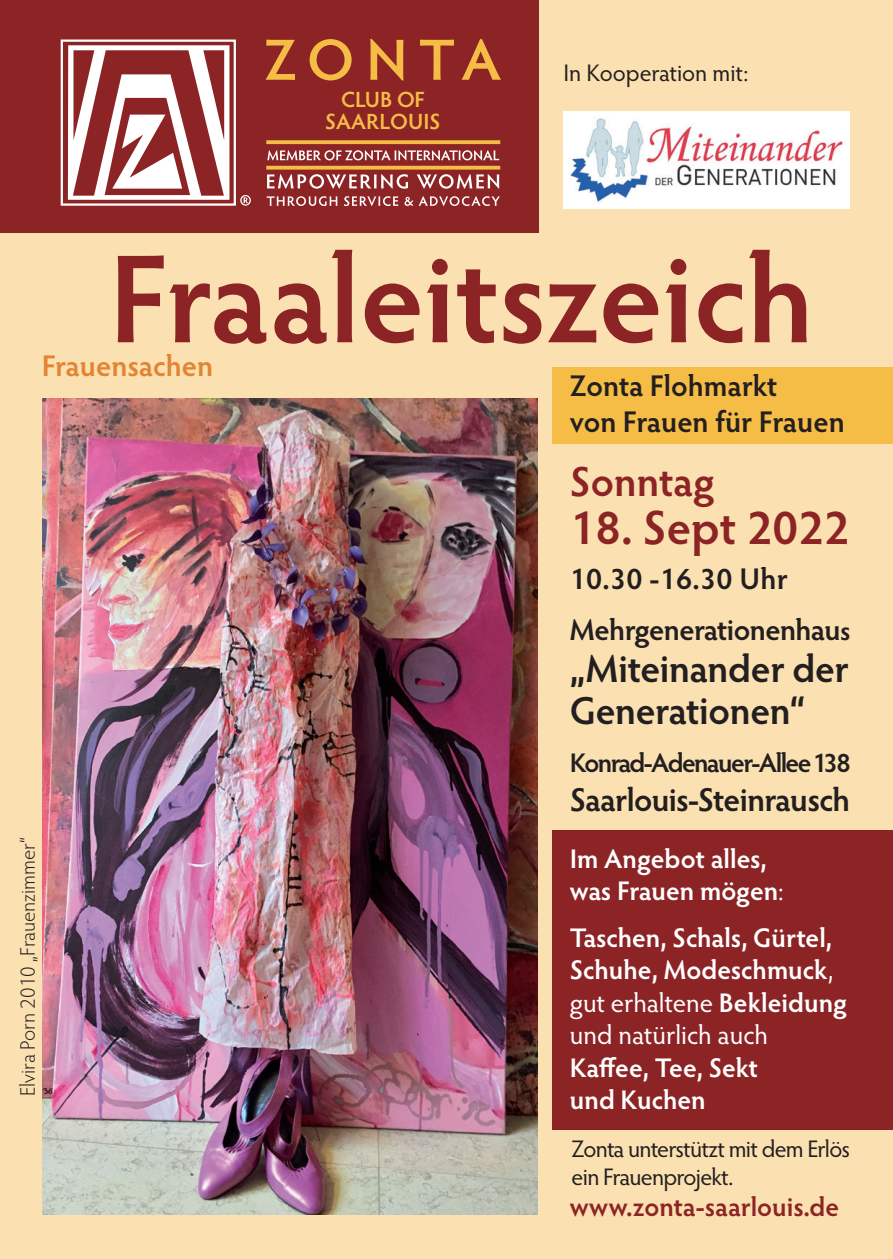
<style>
.page{position:relative;width:893px;height:1259px;background:#fbe1b1}
.page>*{position:absolute;margin:0;border:0;box-sizing:border-box;transform-origin:0 0}
.t1{font:600 126px "Hypatia Sans Pro";letter-spacing:-.005em;color:#8c2426}
.t2{font:600 48px "Hypatia Sans Pro";color:#8c2426}
.t3{font:600 42px "Hypatia Sans Pro";color:#8c2426}
.t4{font:600 39px/42px "Hypatia Sans Pro";letter-spacing:-.01em;color:#231f20}
.t5{font:600 33px "Hypatia Sans Pro";letter-spacing:-.02em;color:#231f20}
.t6{font:600 30px/51px "Hypatia Sans Pro";letter-spacing:-.01em;color:#231f20}
.t7{font:600 30px "Hypatia Sans Pro";color:#e28433}
.t8{font:600 27px/32.4px "Hypatia Sans Pro";color:#fff}
.t9{font:600 27px "Hypatia Sans Pro";letter-spacing:-.06em;color:#231f20}
.t10{font:600 27px "Hypatia Sans Pro";color:#8c2426}
.t11{font:24px/28.8px "Hypatia Sans Pro";letter-spacing:-.03em;color:#231f20}
.t12{font:24px "Hypatia Sans Pro";color:#231f20}
.t13{font:600 22.2px/22.2px "Hypatia Sans Pro";color:#f6bd46;text-align:center}
.t14{font:300 21px "Hypatia Sans Pro";color:#231f20}
.s1{font-size:27px}
.s2{font-weight:400}
</style>
<div class="page">
<div style="left:0;top:0;width:538px;height:233px;background:#8c2426"></div>
<svg style="left:240px;top:195px;width:11px;height:11px"></svg>
<svg style="left:267px;top:150px;width:232px;height:10px"></svg>
<svg style="left:266px;top:40px;width:29px;height:40px"></svg>
<svg style="left:310px;top:39px;width:42px;height:41px"></svg>
<svg style="left:370px;top:39px;width:33px;height:41px"></svg>
<svg style="left:420px;top:40px;width:34px;height:40px"></svg>
<svg style="left:462px;top:39px;width:39px;height:41px"></svg>
<svg style="left:267px;top:174px;width:141px;height:15px"></svg>
<svg style="left:417px;top:174px;width:82px;height:15px"></svg>
<svg style="left:267px;top:196px;width:70px;height:10px"></svg>
<svg style="left:344px;top:196px;width:54px;height:10px"></svg>
<svg style="left:405px;top:196px;width:95px;height:10px"></svg>
<svg style="left:266px;top:166px;width:234px;height:4px"></svg>
<svg style="left:266px;top:140px;width:234px;height:4px"></svg>
<div style="left:61px;top:40px;width:175px;height:166px;border:2px solid #fff"></div>
<svg style="left:68px;top:45px;width:161px;height:155px"></svg>
<div style="left:553px;top:830px;width:340px;height:299px;background:#8c2426"></div>
<div style="left:553px;top:368px;width:340px;height:76px;background:#f6bd46"></div>
<img style="left:42px;top:398px;width:496px;height:816px">
<img style="left:563px;top:112px;width:287px;height:97px">
<p class="t13" style="left:325px;top:89px;width:117px">CLUB OF<br>SAARLOUIS</p>
<p class="t12" style="left:563px;top:56px;width:186px">In Kooperation mit:</p>
<h1 class="t1" style="left:109px;top:212px;width:706px">Fraaleitszeich</h1>
<p class="t7" style="left:42px;top:345px;width:173px">Frauensachen</p>
<p class="t6" style="left:570px;top:366px;width:276px;line-height:36px">Zonta Flohmarkt<br>von Frauen für Frauen</p>
<h3 class="t3" style="left:570px;top:452px;width:147px">Sonntag</h3>
<h2 class="t2" style="left:570px;top:494px;width:281px">18. Sept 2022</h2>
<p class="t6" style="left:570px;top:552px;width:282px">10.30 -16.30 Uhr<br>Mehrgenerationenhau<span class="s1">s</span></p>
<h3 class="t4" style="left:570px;top:646px;width:281px">„Miteinander der<br>Generationen“</h3>
<p class="t9" style="left:570px;top:744px;width:283px">Konrad-Adenauer-Allee 138</p>
<p class="t5" style="left:570px;top:777px;width:282px">Saarlouis-Steinrausch</p>
<p class="t14" style="left:14px;top:1096px;width:261px;rotate:-90deg">Elvira Porn 2010 „Frauenzimmer“</p>
<p class="t8" style="left:570px;top:841px;width:215px">Im Angebot alles, was Frauen mögen<span class="s2">:</span></p>
<p class="t8" style="left:570px;top:920px;width:279px">Taschen, Schals, Gürtel,<br>Schuhe, Modeschmuck<span class="s2">, gut erhaltene</span> Bekleidung <span class="s2">und natürlich auch</span></p>
<p class="t8" style="left:570px;top:1050px;width:190px">Kaffee, Tee, Sekt und Kuchen</p>
<p class="t11" style="left:571px;top:1133px;width:280px">Zonta unterstützt mit dem Erlös ein Frauenprojekt.</p>
<p class="t10" style="left:570px;top:1188px;width:271px">www.zonta-saarlouis.de</p>
</div>
